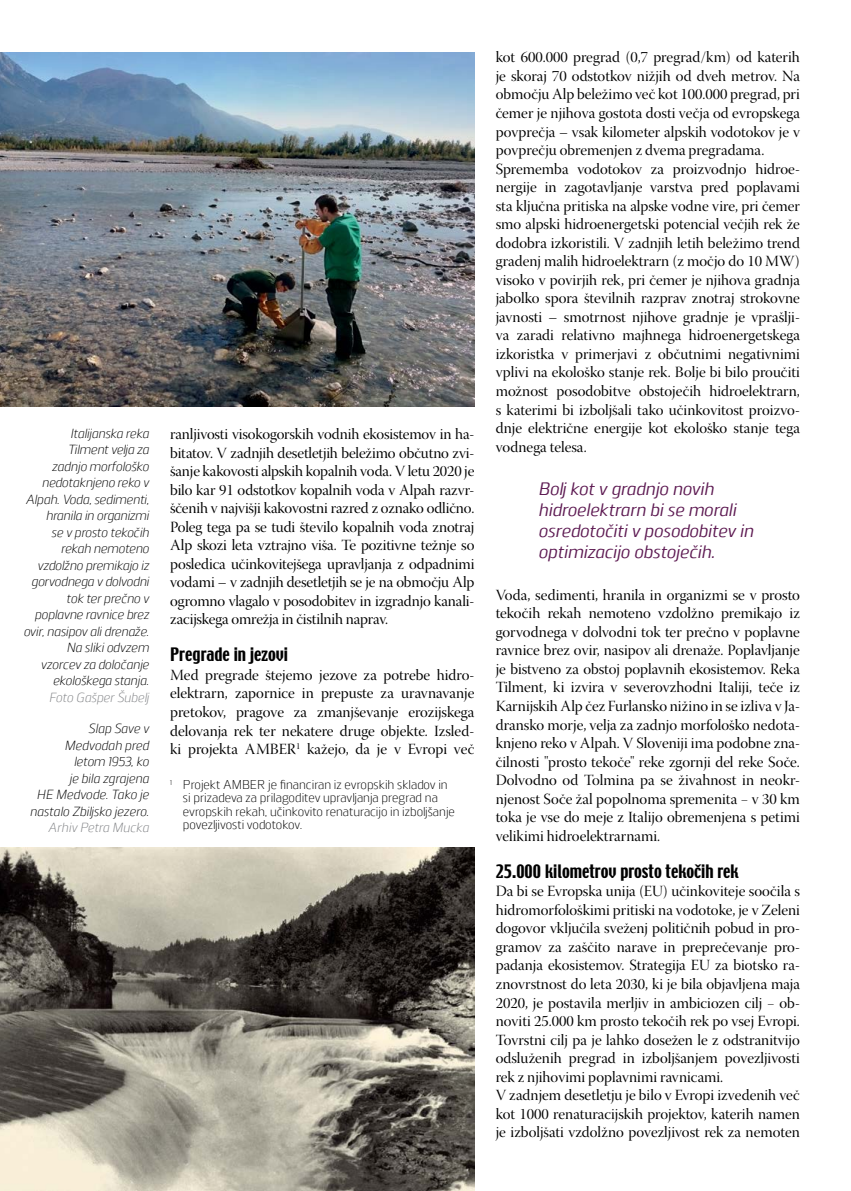
<style>
.page{position:relative;width:851px;height:1191px;background:#fff}
.page>*{position:absolute;margin:0;border:0;box-sizing:border-box;transform-origin:0 0}
.A_flash{font:italic 18px/21px "Juhl";color:#5d1a52}
.A_mednaslov{font:16.5px "Techno";color:#000}
.A_body{font:15.45px/18.6px "Warnock Pro Disp";color:#000;text-align:justify}
.A_podnapisi{font:italic 300 13.2px/16.5px "Juhl";letter-spacing:-.01em;color:#000;text-align:right}
.A_podnapisi-2{font:italic 300 13.2px "Juhl";color:#808285}
.A_opombe{font:300 12.75px/13.5px "Juhl";color:#000}
</style>
<div class="page">
<img style="left:0;top:52px;width:474px;height:354px">
<img style="left:0;top:848px;width:474px;height:343px">
<p class="A_podnapisi" style="left:23px;top:423px;width:127px">Italijanska reka<br>Tilment velja za<br>zadnjo morfološko nedotaknjeno reko v<br>Alpah. Voda, sedimenti, hranila in organizmi<br>se v prosto tekočih rekah nemoteno vzdolžno premikajo iz gorvodnega v dolvodni tok ter prečno v poplavne ravnice brez ovir, nasipov ali drenaže.<br>Na sliki odvzem vzorcev za določanje ekološkega stanja.</p>
<p class="A_podnapisi-2" style="left:49px;top:687px;width:102px">Foto Gašper Šubelj</p>
<p class="A_podnapisi" style="left:30px;top:719px;width:121px">Slap Save v<br>Medvodah pred letom 1953, ko<br>je bila zgrajena<br>HE Medvode. Tako je nastalo Zbiljsko jezero.</p>
<p class="A_podnapisi-2" style="left:48px;top:818px;width:102px">Arhiv Petra Mucka</p>
<p class="A_body" style="left:170px;top:426px;width:306px">ranljivosti visokogorskih vodnih ekosistemov in ha&shy;bitatov. V zadnjih desetletjih beležimo občutno zvi&shy;šanje kakovosti alpskih kopalnih voda. V letu 2020 je bilo kar 91 odstotkov kopalnih voda v Alpah razvr&shy;ščenih v najvišji kakovostni razred z oznako odlično.<br>Poleg tega pa se tudi število kopalnih voda znotraj Alp skozi leta vztrajno viša. Te pozitivne težnje so posledica učinkovitejšega upravljanja z odpadnimi vodami – v zadnjih desetletjih se je na območju Alp ogromno vlagalo v posodobitev in izgradnjo kanali&shy;zacijskega omrežja in čistilnih naprav.</p>
<p class="A_mednaslov" style="left:170px;top:643px;width:119px">Pregrade in jezovi</p>
<p class="A_body" style="left:170px;top:667px;width:306px">Med pregrade štejemo jezove za potrebe hidro&shy;elektrarn, zapornice in prepuste za uravnavanje pretokov, pragove za zmanjševanje erozijskega delovanja rek ter nekatere druge objekte. Izsled&shy;ki projekta AMBER<sup>1</sup> kažejo, da je v Evropi več</p>
<p class="A_opombe" style="left:183px;top:776px;width:273px;text-indent:-13px"><sup>1</sup> Projekt AMBER je financiran iz evropskih skladov in si prizadeva za prilagoditev upravljanja pregrad na evropskih rekah, učinkovito renaturacijo in izboljšanje povezljivosti vodotokov.</p>
<p class="A_body" style="left:495px;top:50px;width:306px">kot 600.000 pregrad (0,7 pregrad/km) od katerih je skoraj 70 odstotkov nižjih od dveh metrov. Na območju Alp beležimo več kot 100.000 pregrad, pri čemer je njihova gostota dosti večja od evropskega povprečja – vsak kilometer alpskih vodotokov je v povprečju obremenjen z dvema pregradama.</p>
<p class="A_body" style="left:495px;top:161px;width:306px">Sprememba vodotokov za proizvodnjo hidroe&shy;nergije in zagotavljanje varstva pred poplavami sta ključna pritiska na alpske vodne vire, pri čemer smo alpski hidroenergetski potencial večjih rek že dodobra izkoristili. V zadnjih letih beležimo trend gradenj malih hidroelektrarn (z močjo do 10 MW) visoko v povirjih rek, pri čemer je njihova gradnja jabolko spora številnih razprav znotraj strokovne javnosti – smotrnost njihove gradnje je vprašlji&shy;va zaradi relativno majhnega hidroenergetskega izkoristka v primerjavi z občutnimi negativnimi vplivi na ekološko stanje rek. Bolje bi bilo proučiti možnost posodobitve obstoječih hidroelektrarn, s katerimi bi izboljšali tako učinkovitost proizvo&shy;dnje električne energije kot ekološko stanje tega vodnega telesa.</p>
<p class="A_flash" style="left:538px;top:477px;width:216px">Bolj kot v gradnjo novih hidroelektrarn bi se morali osredotočiti v posodobitev in optimizacijo obstoječih.</p>
<p class="A_body" style="left:495px;top:587px;width:306px">Voda, sedimenti, hranila in organizmi se v prosto tekočih rekah nemoteno vzdolžno premikajo iz gorvodnega v dolvodni tok ter prečno v poplavne ravnice brez ovir, nasipov ali drenaže. Poplavljanje je bistveno za obstoj poplavnih ekosistemov. Reka Tilment, ki izvira v severovzhodni Italiji, teče iz Karnijskih Alp čez Furlansko nižino in se izliva v Ja&shy;dransko morje, velja za zadnjo morfološko nedota&shy;knjeno reko v Alpah. V Sloveniji ima podobne zna&shy;čilnosti "prosto tekoče" reke zgornji del reke Soče.<br>Dolvodno od Tolmina pa se živahnost in neokr&shy;njenost Soče žal popolnoma spremenita − v 30 km toka je vse do meje z Italijo obremenjena s petimi velikimi hidroelektrarnami.</p>
<p class="A_mednaslov" style="left:495px;top:860px;width:244px">25.000 kilometrov prosto tekočih rek</p>
<p class="A_body" style="left:495px;top:884px;width:306px">Da bi se Evropska unija (EU) učinkoviteje soočila s hidromorfološkimi pritiski na vodotoke, je v Zeleni dogovor vključila sveženj političnih pobud in pro&shy;gramov za zaščito narave in preprečevanje pro&shy;padanja ekosistemov. Strategija EU za biotsko ra&shy;znovrstnost do leta 2030, ki je bila objavljena maja 2020, je postavila merljiv in ambiciozen cilj − ob&shy;noviti 25.000 km prosto tekočih rek po vsej Evropi.<br>Tovrstni cilj pa je lahko dosežen le z odstranitvijo odsluženih pregrad in izboljšanjem povezljivosti rek z njihovimi poplavnimi ravnicami.</p>
<p class="A_body" style="left:495px;top:1087px;width:306px">V zadnjem desetletju je bilo v Evropi izvedenih več kot 1000 renaturacijskih projektov, katerih namen je izboljšati vzdolžno povezljivost rek za nemoten</p>
</div>
